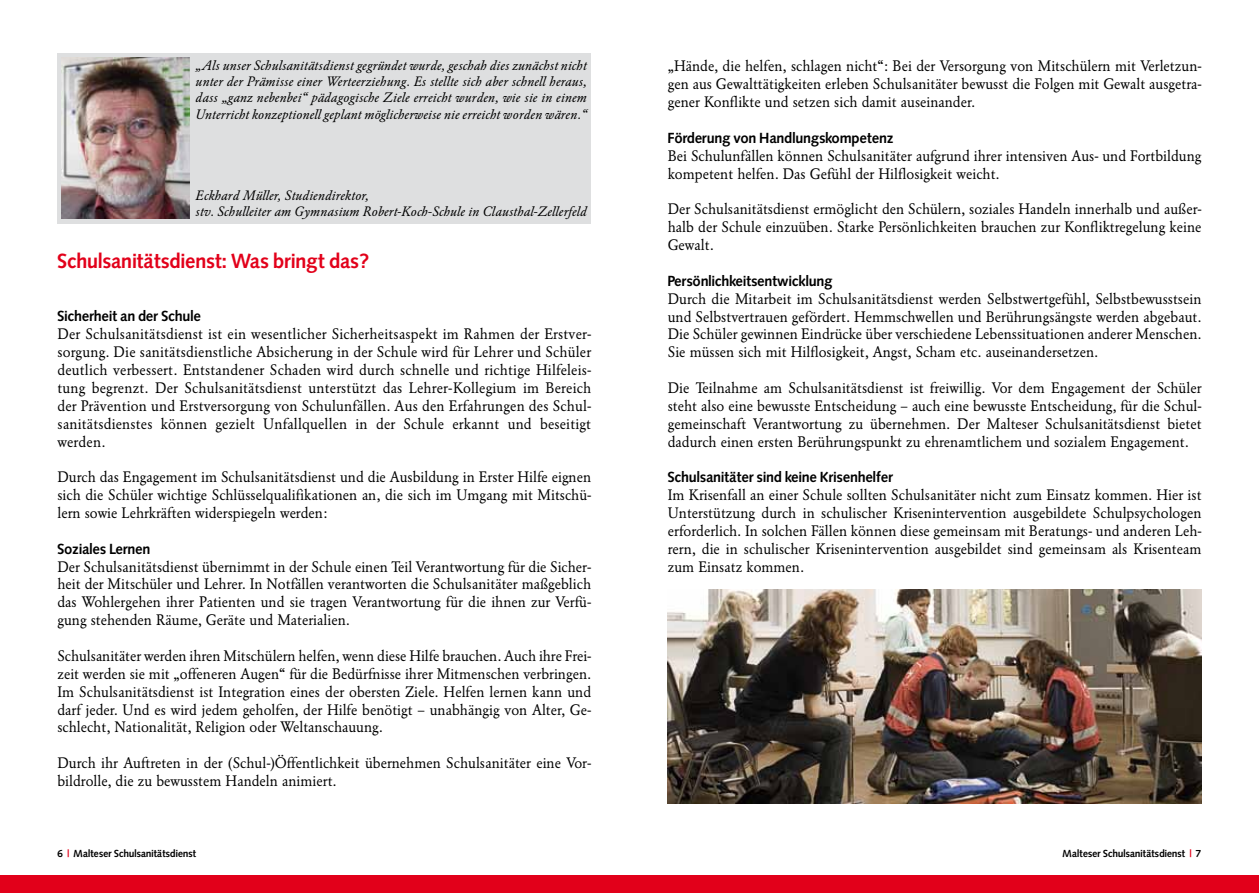
<style>
.page{position:relative;width:1259px;height:893px;background:#fff}
.page>*{position:absolute;margin:0;border:0;box-sizing:border-box;transform-origin:0 0}
.t1{font:21px "Malteser Syntax";color:#e2001a}
.t2{font:15px/17.9px "Malteser Garamond Normal";color:#000;text-align:justify}
.t3{font:15px "Malteser Syntax";color:#000}
.t4{font:13.5px/16.2px "Malteser Garamond Kursiv";color:#000;text-align:justify}
.t5{font:10.5px "Malteser Syntax";color:#000}
.s1{color:#e2001a}
</style>
<div class="page">
<div style="left:57px;top:54px;width:534px;height:170px;background:#dedfe0"></div>
<div style="left:0;top:875px;width:1259px;height:18px;background:#e2001a"></div>
<img style="left:62px;top:58px;width:127px;height:161px">
<img style="left:668px;top:589px;width:533px;height:215px">
<p class="t4" style="left:196px;top:57px;width:393px">„Als unser Schulsanitätsdienst gegründet wurde, geschah dies zunächst nicht unter der Prämisse einer Werteerziehung. Es stellte sich aber schnell heraus, dass „ganz nebenbei“ pädagogische Ziele erreicht wurden, wie sie in einem Unterricht konzeptionell geplant möglicherweise nie erreicht worden wären.“</p>
<p class="t4" style="left:196px;top:187px;width:393px">Eckhard Müller, Studiendirektor,<br>stv. Schulleiter am Gymnasium Robert-Koch-Schule in Clausthal-Zellerfeld</p>
<h1 class="t1" style="left:57px;top:249px;width:313px">Schulsanitätsdienst: Was bringt das?</h1>
<p class="t3" style="left:57px;top:308px;width:145px">Sicherheit an der Schule</p>
<p class="t2" style="left:57px;top:325px;width:535px">Der Schulsanitätsdienst ist ein wesentlicher Sicherheitsaspekt im Rahmen der Erstver&shy;sorgung. Die sanitätsdienstliche Absicherung in der Schule wird für Lehrer und Schüler deutlich verbessert. Entstandener Schaden wird durch schnelle und richtige Hilfeleis&shy;tung begrenzt. Der Schulsanitätsdienst unterstützt das Lehrer-Kollegium im Bereich der Prävention und Erstversorgung von Schulunfällen. Aus den Erfahrungen des Schul&shy;sanitätsdienstes können gezielt Unfallquellen in der Schule erkannt und beseitigt werden.</p>
<p class="t2" style="left:57px;top:468px;width:535px">Durch das Engagement im Schulsanitätsdienst und die Ausbildung in Erster Hilfe eignen sich die Schüler wichtige Schlüsselqualifikationen an, die sich im Umgang mit Mitschü&shy;lern sowie Lehrkräften widerspiegeln werden:</p>
<p class="t3" style="left:57px;top:540px;width:95px">Soziales Lernen</p>
<p class="t2" style="left:57px;top:558px;width:535px">Der Schulsanitätsdienst übernimmt in der Schule einen Teil Verantwortung für die Sicher&shy;heit der Mitschüler und Lehrer. In Notfällen verantworten die Schulsanitäter maßgeblich das Wohlergehen ihrer Patienten und sie tragen Verantwortung für die ihnen zur Verfü&shy;gung stehenden Räume, Geräte und Materialien.</p>
<p class="t2" style="left:57px;top:647px;width:535px">Schulsanitäter werden ihren Mitschülern helfen, wenn diese Hilfe brauchen. Auch ihre Frei&shy;zeit werden sie mit „offeneren Augen“ für die Bedürfnisse ihrer Mitmenschen verbringen.<br>Im Schulsanitätsdienst ist Integration eines der obersten Ziele. Helfen lernen kann und darf jeder. Und es wird jedem geholfen, der Hilfe benötigt – unabhängig von Alter, Ge&shy;schlecht, Nationalität, Religion oder Weltanschauung.</p>
<p class="t2" style="left:57px;top:754px;width:535px">Durch ihr Auftreten in der (Schul-)Öffentlichkeit übernehmen Schulsanitäter eine Vor&shy;bildrolle, die zu bewusstem Handeln animiert.</p>
<p class="t5" style="left:57px;top:848px;width:140px">6 <span class="s1">|</span> Malteser Schulsanitätsdienst</p>
<p class="t2" style="left:668px;top:58px;width:535px">„Hände, die helfen, schlagen nicht“: Bei der Versorgung von Mitschülern mit Verletzun&shy;gen aus Gewalttätigkeiten erleben Schulsanitäter bewusst die Folgen mit Gewalt ausgetra&shy;gener Konflikte und setzen sich damit auseinander.</p>
<p class="t3" style="left:668px;top:129px;width:227px">Förderung von Handlungskompetenz</p>
<p class="t2" style="left:668px;top:147px;width:535px">Bei Schulunfällen können Schulsanitäter aufgrund ihrer intensiven Aus- und Fortbildung kompetent helfen. Das Gefühl der Hilflosigkeit weicht.</p>
<p class="t2" style="left:668px;top:200px;width:535px">Der Schulsanitätsdienst ermöglicht den Schülern, soziales Handeln innerhalb und außer&shy;halb der Schule einzuüben. Starke Persönlichkeiten brauchen zur Konfliktregelung keine Gewalt.</p>
<p class="t3" style="left:668px;top:272px;width:166px">Persönlichkeitsentwicklung</p>
<p class="t2" style="left:668px;top:290px;width:535px">Durch die Mitarbeit im Schulsanitätsdienst werden Selbstwertgefühl, Selbstbewusstsein und Selbstvertrauen gefördert. Hemmschwellen und Berührungsängste werden abgebaut.<br>Die Schüler gewinnen Eindrücke über verschiedene Lebenssituationen anderer Menschen.<br>Sie müssen sich mit Hilflosigkeit, Angst, Scham etc. auseinandersetzen.</p>
<p class="t2" style="left:668px;top:379px;width:535px">Die Teilnahme am Schulsanitätsdienst ist freiwillig. Vor dem Engagement der Schüler steht also eine bewusste Entscheidung – auch eine bewusste Entscheidung, für die Schul&shy;gemeinschaft Verantwortung zu übernehmen. Der Malteser Schulsanitätsdienst bietet dadurch einen ersten Berührungspunkt zu ehrenamtlichem und sozialem Engagement.</p>
<p class="t3" style="left:668px;top:469px;width:227px">Schulsanitäter sind keine Krisenhelfer</p>
<p class="t2" style="left:668px;top:486px;width:535px">Im Krisenfall an einer Schule sollten Schulsanitäter nicht zum Einsatz kommen. Hier ist Unterstützung durch in schulischer Krisenintervention ausgebildete Schulpsychologen erforderlich. In solchen Fällen können diese gemeinsam mit Beratungs- und anderen Leh&shy;rern, die in schulischer Krisenintervention ausgebildet sind gemeinsam als Krisenteam zum Einsatz kommen.</p>
<p class="t5" style="left:1062px;top:848px;width:140px">Malteser Schulsanitätsdienst <span class="s1">|</span> 7</p>
</div>
